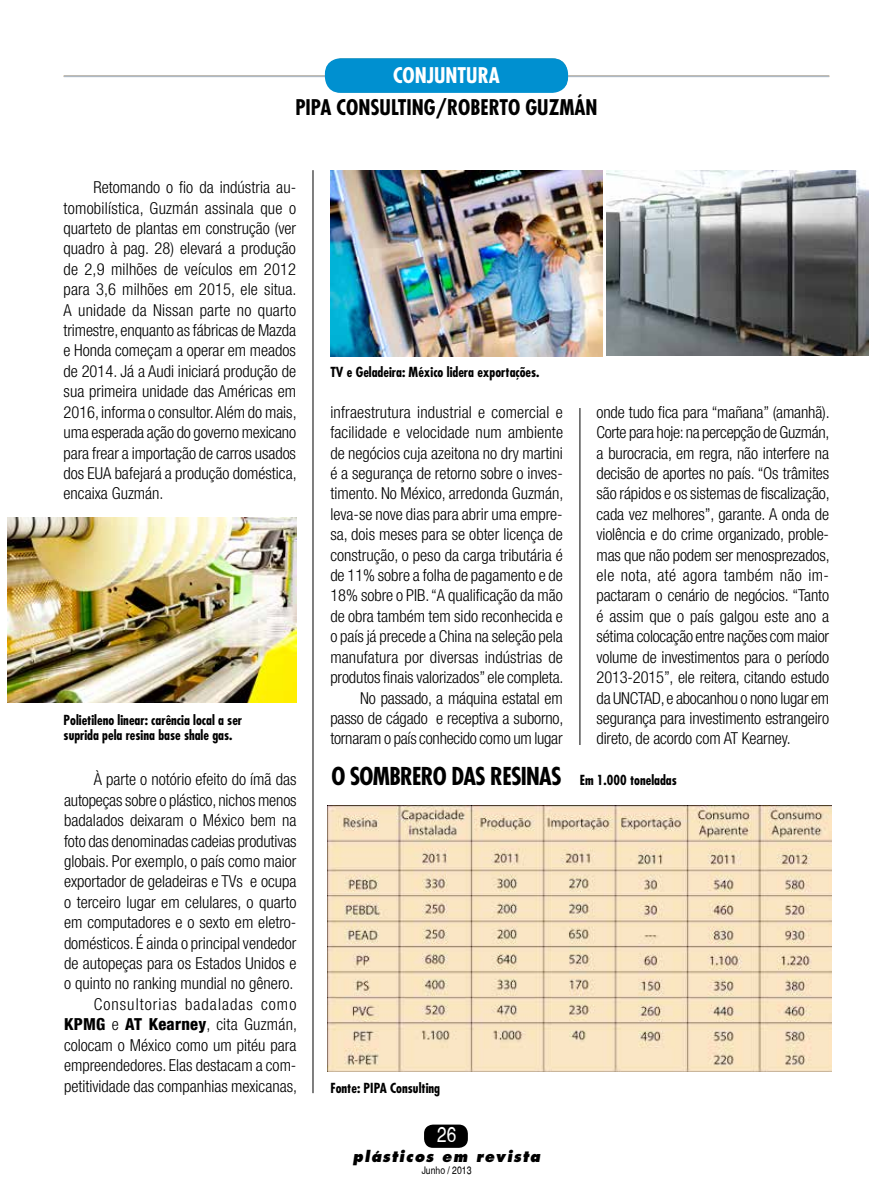
<style>
.page{position:relative;width:893px;height:1191px;background:#fff}
.page>*{position:absolute;margin:0;border:0;box-sizing:border-box;transform-origin:0 0}
.t1{font:700 condensed 24px "Futura";color:#000}
.t2{font:700 condensed 21px "Futura";color:#000}
.t3{font:700 condensed 21px "Futura";color:#fff}
.t4{font:condensed 21px "Helvetica";color:#fff}
.t5{font:300 condensed 16.5px/20.4px "Helvetica Neue LT Com";color:#000;text-align:justify}
.t6{font:italic 800 15px "Futura";letter-spacing:.09em;color:#000;scale:.95 1}
.t7{font:700 condensed 13.5px/15px "Futura";color:#000}
.t8{font:condensed 10.5px "Helvetica";color:#000}
.s1{font-weight:800}
</style>
<div class="page">
<hr style="left:313px;top:170px;width:1px;height:923px;background:#000">
<hr style="left:580px;top:170px;width:1px;height:923px;background:#000">
<div style="left:424px;top:1124px;width:44px;height:23px;background:#000;border-radius:9px"></div>
<img style="left:607px;top:170px;width:261px;height:185px">
<img style="left:330px;top:171px;width:273px;height:185px">
<hr style="left:64px;top:75px;width:765px;height:2px;background:#aeb9c4">
<div style="left:326px;top:59px;width:241px;height:33px;background:#0090d0;border-radius:15px"></div>
<div style="left:325px;top:58px;width:243px;height:35px;border:2px solid #0090d0;border-radius:15px"></div>
<img style="left:8px;top:518px;width:288px;height:185px">
<img style="left:328px;top:805px;width:504px;height:266px">
<p class="t3" style="left:424px;top:62px;width:51px">VISOR</p>
<p class="t3" style="left:393px;top:62px;width:97px">conjuntura</p>
<p class="t2" style="left:295px;top:94px;width:10px">pipa</p>
<p class="t2" style="left:337px;top:94px;width:122px">consulting/roberto</p>
<p class="t2" style="left:525px;top:94px;width:74px">guzmán</p>
<p class="t5" style="left:64px;top:177px;width:235px;text-indent:30px">Retomando o fio da indústria au&shy;tomobilística, Guzmán assinala que o quarteto de plantas em construção (ver quadro à pag. 28) elevará a produção de 2,9 milhões de veículos em 2012 para 3,6 milhões em 2015, ele situa.<br>A unidade da Nissan parte no quarto trimestre, enquanto as fábricas de Mazda e Honda começam a operar em meados de 2014. Já a Audi iniciará produção de sua primeira unidade das Américas em 2016, informa o consultor. Além do mais, uma esperada ação do governo mexicano para frear a importação de carros usados dos EUA bafejará a produção doméstica, encaixa Guzmán.</p>
<p class="t7" style="left:64px;top:712px;width:180px">Polietileno linear: carência local a ser suprida pela resina base shale gas.</p>
<p class="t5" style="left:64px;top:769px;width:235px;text-align:right">À parte o notório efeito do ímã das autopeças sobre o plástico, nichos menos badalados deixaram o México bem na foto das denominadas cadeias produtivas globais. Por exemplo, o país como maior exportador de geladeiras e TVs e ocupa o terceiro lugar em celulares, o quarto em computadores e o sexto em eletro&shy;domésticos. É ainda o principal vendedor de autopeças para os Estados Unidos e o quinto no ranking mundial no gênero.<br>Consultorias badaladas como <span class="s1">KPMG</span> e <span class="s1">AT Kearney</span>, cita Guzmán, colocam o México como um pitéu para empreendedores. Elas destacam a com&shy;petitividade das companhias mexicanas,</p>
<p class="t7" style="left:330px;top:364px;width:211px">TV e Geladeira: México lidera exportações.</p>
<p class="t5" style="left:330px;top:401px;width:235px;text-align:right">infraestrutura industrial e comercial e facilidade e velocidade num ambiente de negócios cuja azeitona no dry martini é a segurança de retorno sobre o inves&shy;timento. No México, arredonda Guzmán, leva-se nove dias para abrir uma empre&shy;sa, dois meses para se obter licença de construção, o peso da carga tributária é de 11% sobre a folha de pagamento e de 18% sobre o PIB. “A qualificação da mão de obra também tem sido reconhecida e o país já precede a China na seleção pela manufatura por diversas indústrias de produtos finais valorizados” ele completa.<br>No passado, a máquina estatal em passo de cágado e receptiva a suborno, tornaram o país conhecido como um lugar</p>
<p class="t5" style="left:597px;top:401px;width:235px">onde tudo fica para “mañana” (amanhã).<br>Corte para hoje: na percepção de Guzmán, a burocracia, em regra, não interfere na decisão de aportes no país. “Os trâmites são rápidos e os sistemas de fiscalização, cada vez melhores”, garante. A onda de violência e do crime organizado, proble&shy;mas que não podem ser menosprezados, ele nota, até agora também não im&shy;pactaram o cenário de negócios. “Tanto é assim que o país galgou este ano a sétima colocação entre nações com maior volume de investimentos para o período 2013-2015”, ele reitera, citando estudo da UNCTAD, e abocanhou o nono lugar em segurança para investimento estrangeiro direto, de acordo com AT Kearney.</p>
<h1 class="t1" style="left:331px;top:760px;width:32px">o sombrero</h1>
<h1 class="t1" style="left:451px;top:760px;width:100px">das Resinas</h1>
<p class="t7" style="left:580px;top:772px;width:99px">Em 1.000 toneladas</p>
<p class="t7" style="left:330px;top:1080px;width:111px">Fonte: PIPA Consulting</p>
<p class="t4" style="left:437px;top:1122px;width:21px">26</p>
<p class="t6" style="left:353px;top:1147px;width:199px">plásticos em revista</p>
<p class="t8" style="left:422px;top:1164px;width:51px">Junho / 2013</p>
</div>
